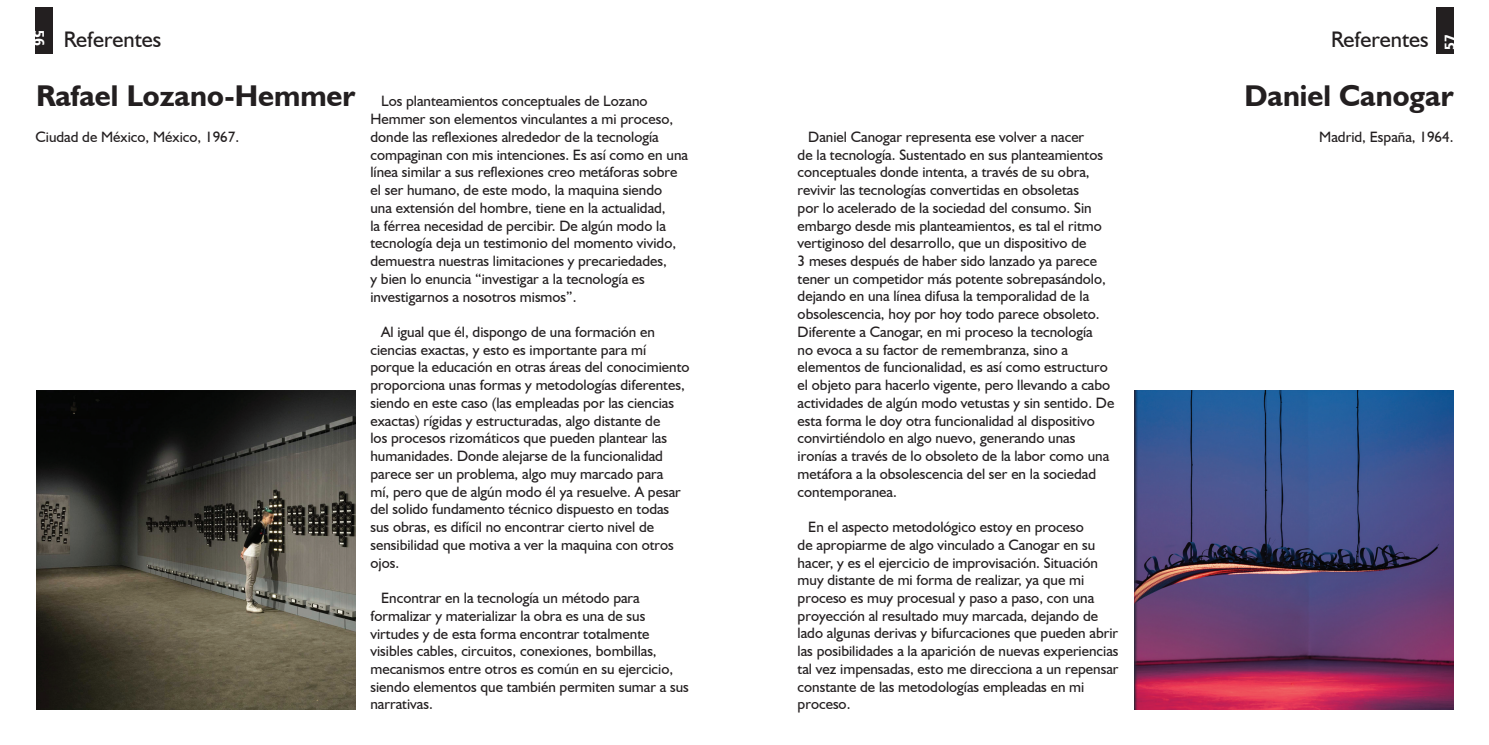
<style>
.page{position:relative;width:1489px;height:745px;background:#fff}
.page>*{position:absolute;margin:0;border:0;box-sizing:border-box;transform-origin:0 0}
.t1{font:700 30px "Humanist 521 BT";color:#231f20}
.t2{font:22.5px "Humanist 521 BT";color:#231f20}
.t3{font:15px/17.8px "Humanist 521 BT";color:#231f20}
.t4{font:15px "Humanist 777 BT Black Condensed B";color:#fff}
.s1{font-weight:700;font-size:30px}
</style>
<div class="page">
<img style="left:36px;top:390px;width:319px;height:319px">
<img style="left:1134px;top:390px;width:319px;height:319px">
<div style="left:35px;top:7px;width:18px;height:46px;background:#231f20"></div>
<div style="left:1435px;top:7px;width:18px;height:46px;background:#231f20"></div>
<p class="t4" style="left:48px;top:30px;width:17px;rotate:90deg">56</p>
<h2 class="t2" style="left:64px;top:25px;width:99px">Referentes</h2>
<h2 class="t2" style="left:1330px;top:25px;width:99px">Referentes</h2>
<p class="t4" style="left:1440px;top:50px;width:17px;rotate:-90deg">57</p>
<p class="t3" style="left:370px;top:92px;width:319px;text-indent:-334px"><span class="s1">Rafael Lozano-Hemmer</span> Los planteamientos conceptuales de Lozano Hemmer son elementos vinculantes a mi proceso, donde las reflexiones alrededor de la tecnología compaginan con mis intenciones. Es así como en una línea similar a sus reflexiones creo metáforas sobre el ser humano, de este modo, la maquina siendo<br>una extensión del hombre, tiene en la actualidad,<br>la férrea necesidad de percibir. De algún modo la tecnología deja un testimonio del momento vivido, demuestra nuestras limitaciones y precariedades,<br>y bien lo enuncia “investigar a la tecnología es investigarnos a nosotros mismos”.</p>
<p class="t3" style="left:370px;top:322px;width:320px;text-indent:11px">Al igual que él, dispongo de una formación en ciencias exactas, y esto es importante para mí porque la educación en otras áreas del conocimiento proporciona unas formas y metodologías diferentes, siendo en este caso (las empleadas por las ciencias exactas) rígidas y estructuradas, algo distante de<br>los procesos rizomáticos que pueden plantear las humanidades. Donde alejarse de la funcionalidad parece ser un problema, algo muy marcado para<br>mí, pero que de algún modo él ya resuelve. A pesar del solido fundamento técnico dispuesto en todas sus obras, es difícil no encontrar cierto nivel de sensibilidad que motiva a ver la maquina con otros ojos.</p>
<p class="t3" style="left:370px;top:588px;width:320px;text-indent:11px">Encontrar en la tecnología un método para formalizar y materializar la obra es una de sus virtudes y de esta forma encontrar totalmente visibles cables, circuitos, conexiones, bombillas, mecanismos entre otros es común en su ejercicio, siendo elementos que también permiten sumar a sus narrativas.</p>
<h1 class="t1" style="left:1244px;top:77px;width:211px">Daniel Canogar</h1>
<p class="t3" style="left:1319px;top:127px;width:136px">Madrid, España, 1964.</p>
<p class="t3" style="left:35px;top:127px;width:205px">Ciudad de México, México, 1967.</p>
<p class="t3" style="left:797px;top:127px;width:318px;text-indent:11px">Daniel Canogar representa ese volver a nacer<br>de la tecnología. Sustentado en sus planteamientos conceptuales donde intenta, a través de su obra, revivir las tecnologías convertidas en obsoletas<br>por lo acelerado de la sociedad del consumo. Sin embargo desde mis planteamientos, es tal el ritmo vertiginoso del desarrollo, que un dispositivo de<br>3 meses después de haber sido lanzado ya parece tener un competidor más potente sobrepasándolo, dejando en una línea difusa la temporalidad de la obsolescencia, hoy por hoy todo parece obsoleto.<br>Diferente a Canogar, en mi proceso la tecnología<br>no evoca a su factor de remembranza, sino a elementos de funcionalidad, es así como estructuro el objeto para hacerlo vigente, pero llevando a cabo actividades de algún modo vetustas y sin sentido. De esta forma le doy otra funcionalidad al dispositivo convirtiéndolo en algo nuevo, generando unas ironías a través de lo obsoleto de la labor como una metáfora a la obsolescencia del ser en la sociedad contemporanea.</p>
<p class="t3" style="left:797px;top:517px;width:322px;text-indent:11px">En el aspecto metodológico estoy en proceso<br>de apropiarme de algo vinculado a Canogar en su hacer, y es el ejercicio de improvisación. Situación muy distante de mi forma de realizar, ya que mi proceso es muy procesual y paso a paso, con una proyección al resultado muy marcada, dejando de lado algunas derivas y bifurcaciones que pueden abrir las posibilidades a la aparición de nuevas experiencias tal vez impensadas, esto me direcciona a un repensar constante de las metodologías empleadas en mi proceso.</p>
</div>
